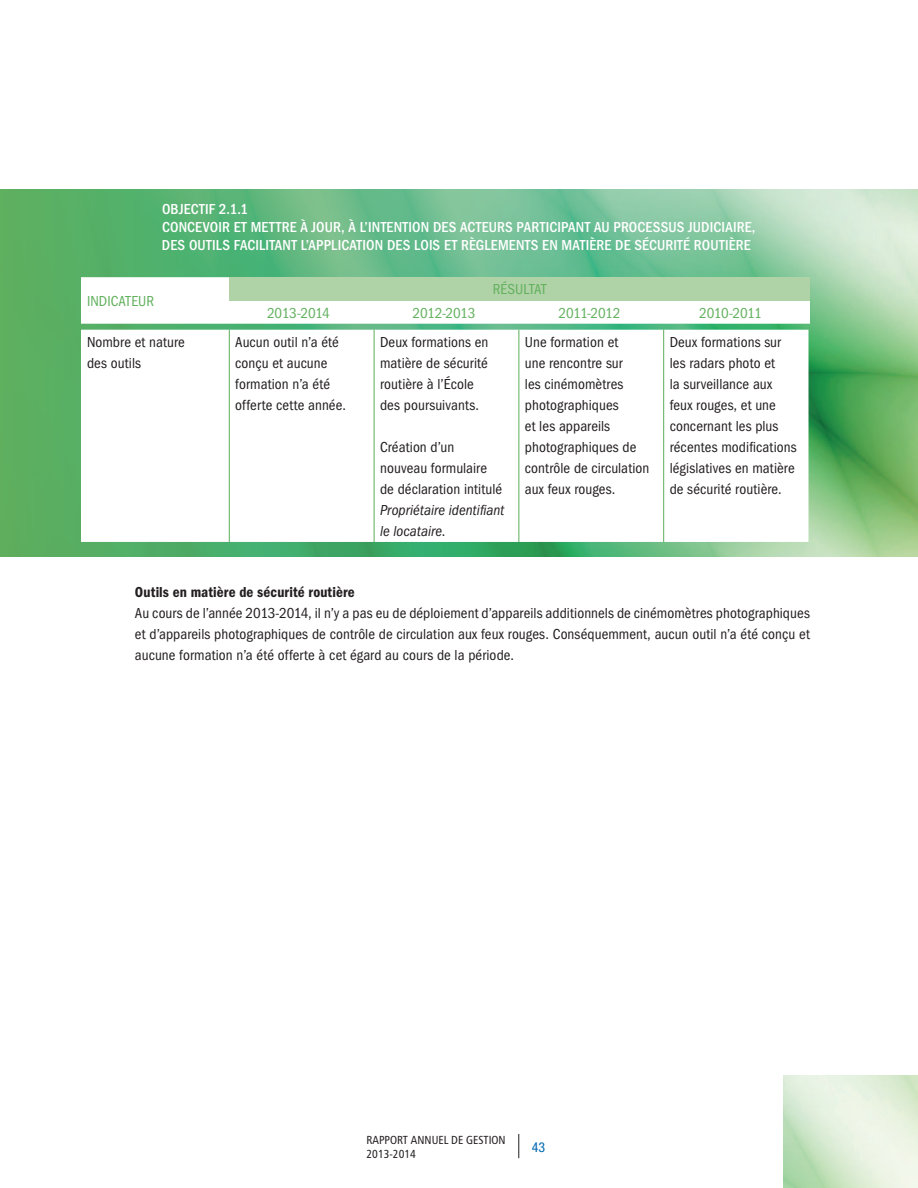
<style>
.page{position:relative;width:918px;height:1188px;background:#fff}
.page>*{position:absolute;margin:0;border:0;box-sizing:border-box;transform-origin:0 0}
.t1{font:condensed 15px/21px "Franklin Gothic";letter-spacing:.005em;color:#231f20}
.t2{font:500 condensed 15px/18px "Franklin Gothic";letter-spacing:.015em;color:#fff}
.t3{font:condensed 15px "Franklin Gothic";letter-spacing:-.005em;color:#62b15e}
.t4{font:italic condensed 15px/21px "Franklin Gothic";letter-spacing:.005em;color:#231f20}
.t5{font:600 condensed 15px "Franklin Gothic";letter-spacing:.005em;color:#231f20}
.t6{font:condensed 15px "Franklin Gothic";letter-spacing:-.035em;color:#62b15e}
.t7{font:condensed 13.5px "Helvetica Neue";color:#0168b3}
.t8{font:11.7px/14.2px "Chaloult Cond";color:#231f20}
.s1{font-style:normal}
</style>
<div class="page">
<svg style="left:519px;top:1134px;width:1px;height:24px"></svg>
<svg style="left:0;top:189px;width:918px;height:368px;background:#70bc82"></svg>
<svg style="left:81px;top:277px;width:729px;height:47px"></svg>
<div style="left:230px;top:277px;width:580px;height:23px;background:#b0d2a7"></div>
<svg style="left:81px;top:330px;width:727px;height:212px"></svg>
<svg style="left:230px;top:330px;width:433px;height:212px"></svg>
<hr style="left:229px;top:330px;width:1px;height:212px;background:#62b15e">
<hr style="left:374px;top:330px;width:1px;height:212px;background:#62b15e">
<hr style="left:519px;top:330px;width:1px;height:212px;background:#62b15e">
<hr style="left:663px;top:330px;width:1px;height:212px;background:#62b15e">
<p class="t2" style="left:162px;top:200px;width:595px">OBJECTIF 2.1.1<br>CONCEVOIR ET METTRE À JOUR, À L’INTENTION DES ACTEURS PARTICI PANT AU PROCESSUS JUDICIAIRE,<br>DES OUTILS FACI LITANT L’APPLICATION DES LOIS ET RÈGLEMENTS EN MATIÈRE DE SÉCURITÉ ROUTIÈRE</p>
<p class="t3" style="left:87px;top:293px;width:69px">INDICATEUR</p>
<p class="t3" style="left:493px;top:281px;width:55px">RÉSULTAT</p>
<p class="t3" style="left:267px;top:304px;width:64px">2013-2014</p>
<p class="t3" style="left:413px;top:304px;width:64px">2012-2013</p>
<p class="t3" style="left:559px;top:304px;width:63px">2011-2012</p>
<p class="t6" style="left:699px;top:304px;width:64px">2010-2011</p>
<p class="t1" style="left:87px;top:332px;width:99px">Nombre et nature des outils</p>
<p class="t1" style="left:235px;top:332px;width:112px">Aucun outil n’a été conçu et aucune formation n’a été offerte cette année.</p>
<p class="t1" style="left:380px;top:332px;width:110px">Deux formations en matière de sécurité routière à l’École des poursuivants.</p>
<p class="t1" style="left:380px;top:437px;width:124px">Création d’un nouveau formulaire de déclaration intitulé</p>
<p class="t4" style="left:380px;top:500px;width:126px">Propriétaire identifiant le locataire<span class="s1">.</span></p>
<p class="t1" style="left:525px;top:332px;width:126px">Une formation et<br>une rencontre sur<br>les cinémomètres photographiques<br>et les appareils photographiques de contrôle de circulation aux feux rouges.</p>
<p class="t1" style="left:670px;top:332px;width:128px">Deux formations sur les radars photo et<br>la surveillance aux feux rouges, et une concernant les plus récentes modifications législatives en matière de sécurité routière.</p>
<p class="t5" style="left:135px;top:583px;width:221px">Outils en matière de sécurité routière</p>
<p class="t1" style="left:135px;top:602px;width:676px;text-align:justify">Au cours de l’année 2013-2014, il n’y a pas eu de déploiement d’appareils additionnels de cinémomètres photographiques et d’appareils photographiques de contrôle de circulation aux feux rouges. Conséquemment, aucun outil n’a été conçu et aucune formation n’a été offerte à cet égard au cours de la période.</p>
<p class="t8" style="left:367px;top:1133px;width:141px">RAPPORT ANNUEL DE GESTION<br>2013-2014</p>
<p class="t7" style="left:532px;top:1139px;width:15px">43</p>
<p class="t7" style="left:536px;top:1139px;width:7px">x</p>
</div>
